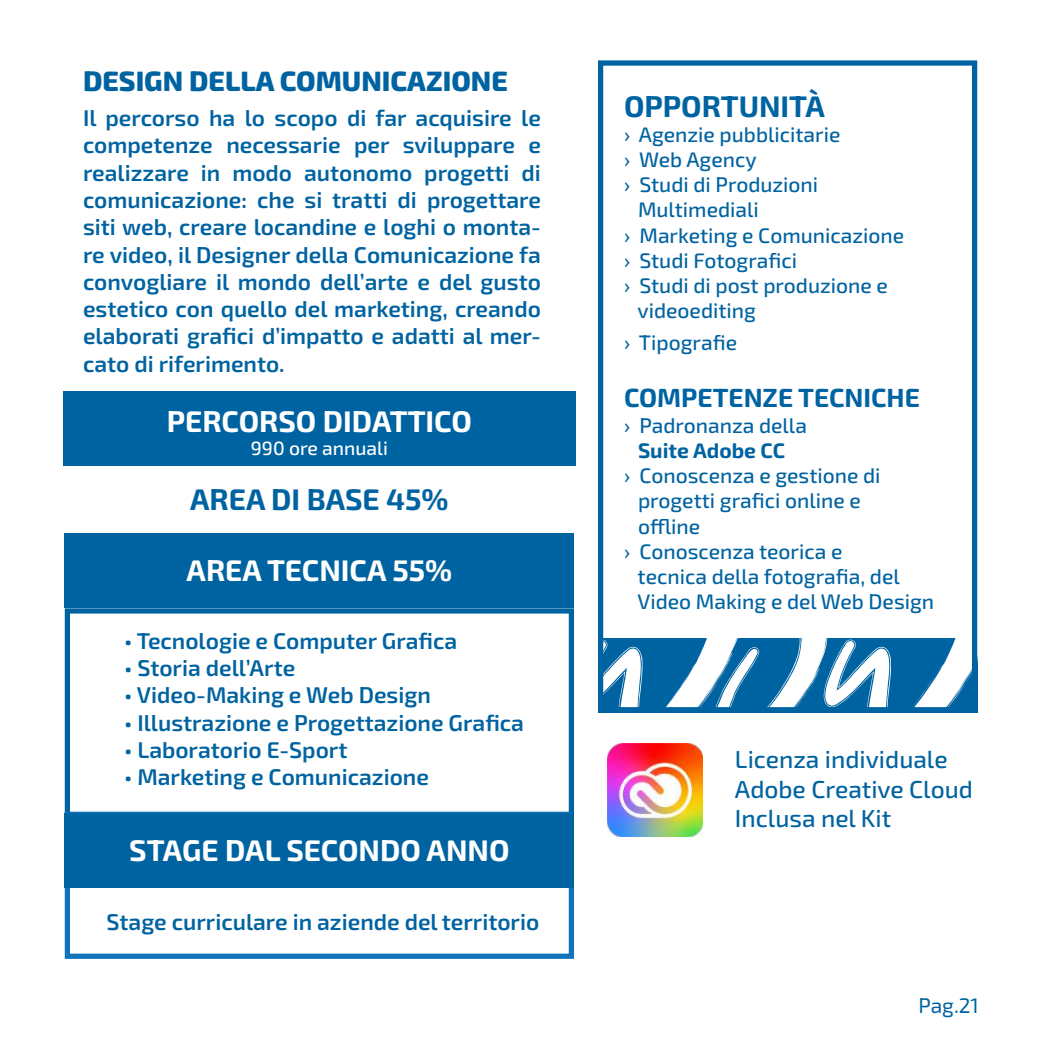
<style>
.page{position:relative;width:1042px;height:1042px;background:#fff}
.page>*{position:absolute;margin:0;border:0;box-sizing:border-box;transform-origin:0 0}
.t1{font:700 29.75px "Exo 2";color:#fff}
.t2{font:700 29.75px "Exo 2";color:#0063a1}
.t3{font:800 28px "Exo 2";color:#0063a1}
.t4{font:700 26.25px "Exo 2";color:#0063a1}
.t5{font:500 24.5px/29.4px "Exo 2";color:#0063a1}
.t6{font:600 22.75px/27.3px "Exo 2";color:#0063a1;text-align:justify}
.t7{font:500 21px "Exo 2";color:#0063a1}
.t8{font:700 21px "Exo 2";color:#0063a1}
.t9{font:21px "Exo 2";color:#0063a1}
.t10{font:500 19.25px "Exo 2";color:#fff}
</style>
<div class="page">
<svg style="left:604px;top:638px;width:367px;height:68px"></svg>
<div style="left:65px;top:608px;width:509px;height:209px;border:5px solid #0063a1"></div>
<div style="left:65px;top:812px;width:509px;height:147px;border:5px solid #1074bc"></div>
<div style="left:63px;top:391px;width:513px;height:75px;background:#0063a1"></div>
<div style="left:65px;top:533px;width:509px;height:75px;background:#0063a1"></div>
<div style="left:65px;top:812px;width:509px;height:75px;background:#0063a1"></div>
<img style="left:608px;top:744px;width:95px;height:92px">
<div style="left:598px;top:60px;width:379px;height:652px;border:5px solid #0063a1"></div>
<p class="t3" style="left:83px;top:59px;width:426px">DESIGN DELLA COMUNICAZIONE</p>
<p class="t6" style="left:83px;top:103px;width:459px">Il percorso ha lo scopo di far acquisire le competenze necessarie per sviluppare e realizzare in modo autonomo progetti di comunicazione: che si tratti di progettare siti web, creare locandine e loghi o monta&shy;re video, il Designer della Comunicazione fa convogliare il mondo dell’arte e del gusto estetico con quello del marketing, creando elaborati grafici d’impatto e adatti al mer&shy;cato di riferimento.</p>
<h1 class="t1" style="left:167px;top:399px;width:307px">PERCORSO DIDATTICO</h1>
<p class="t10" style="left:251px;top:434px;width:138px">990 ore annuali</p>
<h1 class="t2" style="left:190px;top:477px;width:260px">AREA DI BASE 45%</h1>
<h1 class="t1" style="left:187px;top:548px;width:267px">AREA TECNICA 55%</h1>
<p class="t6" style="left:124px;top:626px;width:335px">• Tecnologie e Computer Grafica</p>
<p class="t6" style="left:124px;top:653px;width:173px">• Storia dell’Arte</p>
<p class="t6" style="left:124px;top:680px;width:308px">• Video-Making e Web Design</p>
<p class="t6" style="left:124px;top:708px;width:401px">• Illustrazione e Progettazione Grafica</p>
<p class="t6" style="left:124px;top:735px;width:225px">• Laboratorio E-Sport</p>
<p class="t6" style="left:124px;top:762px;width:306px">• Marketing e Comunicazione</p>
<h1 class="t1" style="left:129px;top:828px;width:382px">STAGE DAL SECONDO ANNO</h1>
<p class="t6" style="left:107px;top:907px;width:434px">Stage curriculare in aziende del territorio</p>
<h1 class="t2" style="left:624px;top:84px;width:202px">OPPORTUNITÀ</h1>
<p class="t7" style="left:624px;top:119px;width:218px">› Agenzie pubblicitarie</p>
<p class="t7" style="left:624px;top:145px;width:134px">› Web Agency</p>
<p class="t7" style="left:624px;top:170px;width:196px">› Studi di Produzioni</p>
<p class="t7" style="left:638px;top:195px;width:122px">Multimediali</p>
<p class="t7" style="left:624px;top:220px;width:282px">› Marketing e Comunicazione</p>
<p class="t7" style="left:624px;top:245px;width:175px">› Studi Fotografici</p>
<p class="t7" style="left:624px;top:271px;width:265px">› Studi di post produzione e</p>
<p class="t7" style="left:637px;top:296px;width:120px">videoediting</p>
<p class="t7" style="left:624px;top:327px;width:115px">› Tipografie</p>
<p class="t4" style="left:624px;top:378px;width:297px">COMPETENZE TECNICHE</p>
<p class="t7" style="left:624px;top:410px;width:184px">› Padronanza della</p>
<p class="t8" style="left:638px;top:435px;width:149px">Suite Adobe CC</p>
<p class="t7" style="left:624px;top:461px;width:258px">› Conoscenza e gestione di</p>
<p class="t7" style="left:638px;top:486px;width:224px">progetti grafici online e</p>
<p class="t7" style="left:638px;top:511px;width:64px">offline</p>
<p class="t7" style="left:624px;top:536px;width:220px">› Conoscenza teorica e</p>
<p class="t7" style="left:637px;top:562px;width:264px">tecnica della fotografia, del</p>
<p class="t7" style="left:637px;top:587px;width:298px">Video Making e del Web Design</p>
<p class="t5" style="left:735px;top:744px;width:239px">Licenza individuale<br>Adobe Creative Cloud<br>Inclusa nel Kit</p>
<p class="t9" style="left:918px;top:991px;width:62px">Pag.21</p>
</div>
